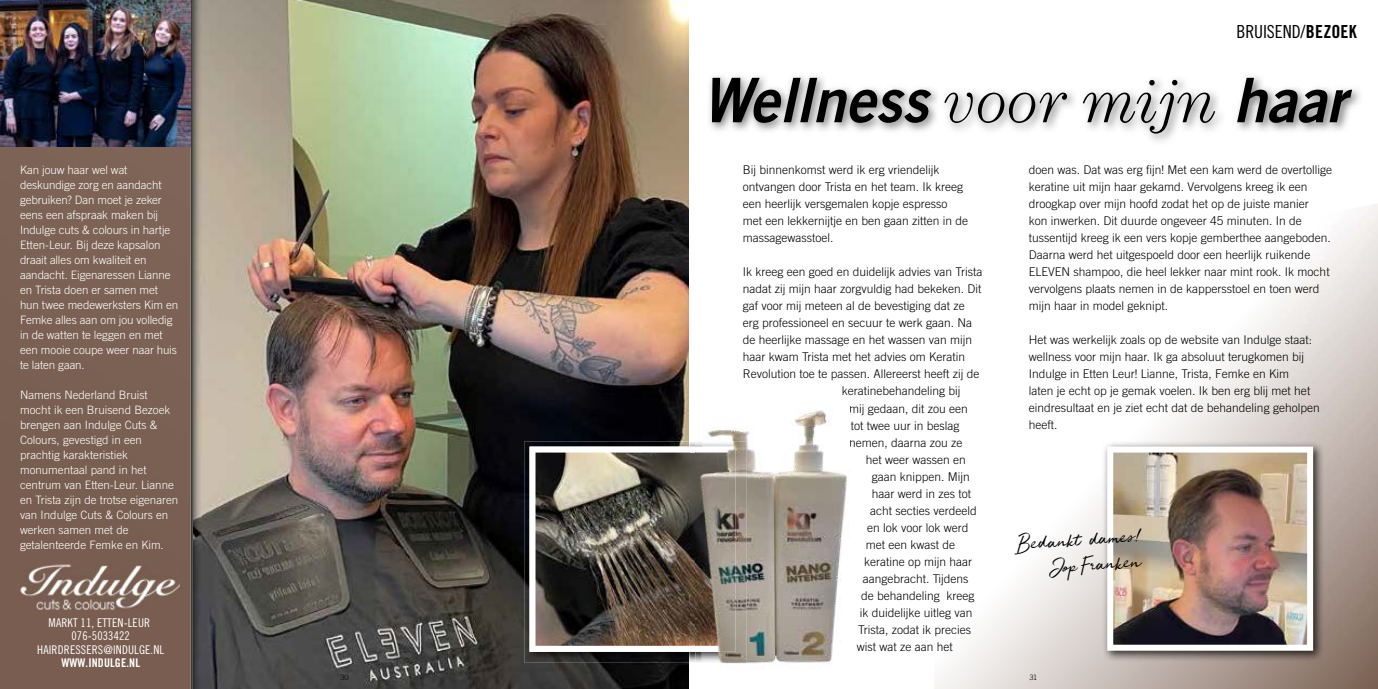
<style>
.page{position:relative;width:1378px;height:689px;background:#fff}
.page>*{position:absolute;margin:0;border:0;box-sizing:border-box;transform-origin:0 0}
.t1{font:61.5px "Trade Gothic LT Std Bd 2 Obl";color:#000}
.t2{font:21px/25.5px "Jelytta";color:#000;text-align:right}
.t3{font:18px "Trade Gothic LT Std Cn 18";letter-spacing:-.005em;color:#000}
.t4{font:300 12px/17px "Trade Gothic LT Std";color:#000}
.t5{font:12px/13.5px "Trade Gothic LT Std Cn 18";letter-spacing:.01em;color:#fff;text-align:center}
.t6{font:12px "Trade Gothic LT Std Bd Cn 20";letter-spacing:.01em;color:#fff}
.t7{font:300 11.55px/15px "Trade Gothic LT Std";color:#fff}
.t8{font:300 7.5px "Trade Gothic LT Std";color:#000}
.s1{font-family:"Trade Gothic LT Std Bd Cn 20"}
.s2{font-family:"Century Std";font-weight:300;font-style:italic}
</style>
<div class="page">
<img style="left:202px;top:0;width:487px;height:689px">
<img style="left:193px;top:0;width:9px;height:689px">
<div style="left:0;top:147px;width:190px;height:542px;background:#7a6052"></div>
<img style="left:20px;top:564px;width:160px;height:46px">
<img style="left:0;top:0;width:190px;height:147px">
<img style="left:524px;top:441px;width:5px;height:222px">
<img style="left:1129px;top:636px;width:249px;height:53px">
<img style="left:1279px;top:204px;width:99px;height:432px">
<img style="left:1253px;top:305px;width:26px;height:7px">
<img style="left:709px;top:76px;width:651px;height:65px">
<img style="left:707px;top:410px;width:141px;height:254px">
<img style="left:735px;top:441px;width:12px;height:222px">
<svg style="left:529px;top:441px;width:206px;height:222px;background:#666057"></svg>
<img style="left:695px;top:446px;width:40px;height:206px">
<img style="left:1102px;top:441px;width:222px;height:221px">
<img style="left:1114px;top:453px;width:192px;height:191px">
<div style="left:1107px;top:446px;width:206px;height:205px;border:6px solid #fff"></div>
<p class="t7" style="left:20px;top:162px;width:160px">Kan jouw haar wel wat deskundige zorg en aandacht gebruiken? Dan moet je zeker eens een afspraak maken bij<br>Indulge cuts &amp; colours in hartje<br>Etten-Leur. Bij deze kapsalon draait alles om kwaliteit en aandacht. Eigenaressen Lianne en Trista doen er samen met hun twee medewerksters Kim en<br>Femke alles aan om jou volledig in de watten te leggen en met een mooie coupe weer naar huis te laten gaan.</p>
<p class="t7" style="left:20px;top:387px;width:160px">Namens Nederland Bruist mocht ik een Bruisend Bezoek brengen aan Indulge Cuts &amp;<br>Colours, gevestigd in een prachtig karakteristiek monumentaal pand in het centrum van Etten-Leur. Lianne en Trista zijn de trotse eigenaren van Indulge Cuts &amp; Colours en werken samen met de getalenteerde Femke en Kim.</p>
<p class="t5" style="left:37px;top:616px;width:128px">MARKT 11, ETTEN-LEUR<br>076-5033422<br>HAIRDRESSERS@INDULGE.NL</p>
<p class="t6" style="left:61px;top:656px;width:80px">WWW.INDULGE.NL</p>
<h3 class="t3" style="left:1236px;top:21px;width:122px">BRUISEND/<span class="s1">BEZOEK</span></h3>
<h1 class="t1" style="left:702px;top:62px;width:646px">Wellness <span class="s2">voor mijn</span> haar</h1>
<p class="t4" style="left:743px;top:161px;width:227px">Bij binnenkomst werd ik erg vriendelijk ontvangen door Trista en het team. Ik kreeg een heerlijk versgemalen kopje espresso met een lekkernijtje en ben gaan zitten in de massagewasstoel.</p>
<p class="t4" style="left:743px;top:263px;width:241px">Ik kreeg een goed en duidelijk advies van Trista</p>
<p class="t4" style="left:743px;top:280px;width:240px">nadat zij mijn haar zorgvuldig had bekeken. Dit</p>
<p class="t4" style="left:743px;top:297px;width:224px">gaf voor mij meteen al de bevestiging dat ze</p>
<p class="t4" style="left:743px;top:314px;width:231px">erg professioneel en secuur te werk gaan. Na</p>
<p class="t4" style="left:743px;top:331px;width:231px">de heerlijke massage en het wassen van mijn</p>
<p class="t4" style="left:743px;top:348px;width:224px">haar kwam Trista met het advies om Keratin</p>
<p class="t4" style="left:743px;top:365px;width:238px">Revolution toe te passen. Allereerst heeft zij de</p>
<p class="t4" style="left:842px;top:382px;width:120px">keratinebehandeling bij</p>
<p class="t4" style="left:849px;top:400px;width:120px">mij gedaan, dit zou een</p>
<p class="t4" style="left:851px;top:417px;width:110px">tot twee uur in beslag</p>
<p class="t4" style="left:849px;top:434px;width:115px">nemen, daarna zou ze</p>
<p class="t4" style="left:866px;top:451px;width:102px">het weer wassen en</p>
<p class="t4" style="left:872px;top:468px;width:100px">gaan knippen. Mijn</p>
<p class="t4" style="left:872px;top:485px;width:101px">haar werd in zes tot</p>
<p class="t4" style="left:870px;top:502px;width:108px">acht secties verdeeld</p>
<p class="t4" style="left:867px;top:519px;width:103px">en lok voor lok werd</p>
<p class="t4" style="left:866px;top:536px;width:91px">met een kwast de</p>
<p class="t4" style="left:864px;top:553px;width:110px">keratine op mijn haar</p>
<p class="t4" style="left:863px;top:570px;width:107px">aangebracht. Tijdens</p>
<p class="t4" style="left:861px;top:587px;width:115px">de behandeling kreeg</p>
<p class="t4" style="left:860px;top:604px;width:114px">ik duidelijke uitleg van</p>
<p class="t4" style="left:858px;top:621px;width:114px">Trista, zodat ik precies</p>
<p class="t4" style="left:857px;top:638px;width:98px">wist wat ze aan het</p>
<p class="t4" style="left:1029px;top:161px;width:305px">doen was. Dat was erg fijn! Met een kam werd de overtollige keratine uit mijn haar gekamd. Vervolgens kreeg ik een droogkap over mijn hoofd zodat het op de juiste manier<br>kon inwerken. Dit duurde ongeveer 45 minuten. In de tussentijd kreeg ik een vers kopje gemberthee aangeboden.<br>Daarna werd het uitgespoeld door een heerlijk ruikende ELEVEN shampoo, die heel lekker naar mint rook. Ik mocht vervolgens plaats nemen in de kappersstoel en toen werd mijn haar in model geknipt.</p>
<p class="t4" style="left:1029px;top:331px;width:292px">Het was werkelijk zoals op de website van Indulge staat: wellness voor mijn haar. Ik ga absoluut terugkomen bij Indulge in Etten Leur! Lianne, Trista, Femke en Kim<br>laten je echt op je gemak voelen. Ik ben erg blij met het eindresultaat en je ziet echt dat de behandeling geholpen heeft.</p>
<h2 class="t2" style="left:1016px;top:531px;width:124px;rotate:-4deg">Bedankt dames!<br>Jop Franken</h2>
<p class="t8" style="left:340px;top:672px;width:10px">30</p>
<p class="t8" style="left:1029px;top:672px;width:9px">31</p>
</div>
